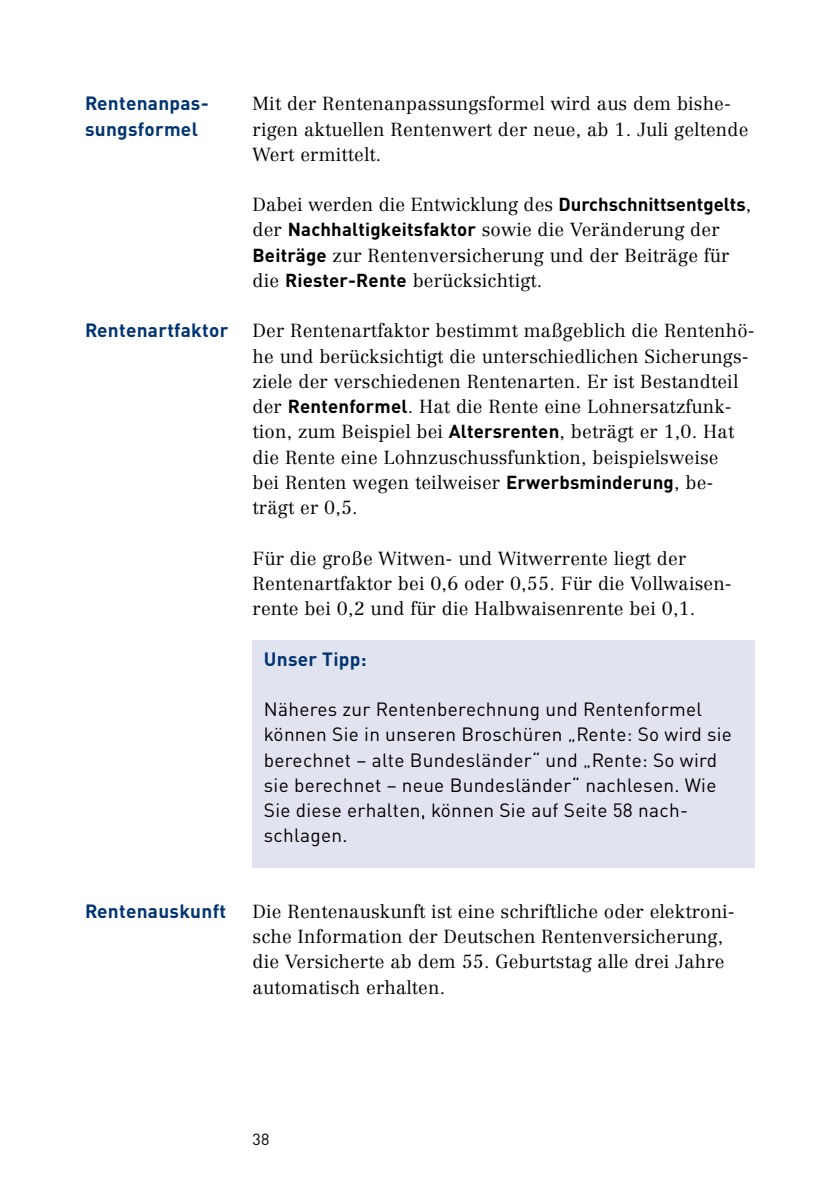
<style>
.page{position:relative;width:840px;height:1191px;background:#fff}
.page>*{position:absolute;margin:0;border:0;box-sizing:border-box;transform-origin:0 0}
.t1{font:19px/25.2px "DIN Pro";letter-spacing:.015em;color:#000}
.t2{font:700 19px/25.2px "DIN Pro";letter-spacing:.015em;color:#003472}
.t3{font:300 18.6px/25.2px "Centennial LT Pro";letter-spacing:.01em;color:#000}
.t4{font:16px "DIN Pro";color:#000}
.s1{font-family:"DIN Pro DR Vp";font-weight:700}
</style>
<div class="page">
<div style="left:252px;top:640px;width:502px;height:51px;background:#e2e3f0"></div>
<div style="left:252px;top:691px;width:502px;height:151px;background:#e2e3f0"></div>
<div style="left:252px;top:842px;width:502px;height:25px;background:#e2e3f0"></div>
<p class="t2" style="left:85px;top:89px;width:125px">Rentenanpas&shy;sungsformel</p>
<p class="t2" style="left:85px;top:316px;width:145px">Rentenartfaktor</p>
<p class="t2" style="left:85px;top:896px;width:142px">Rentenauskunft</p>
<p class="t3" style="left:252px;top:91px;width:497px">Mit der Rentenanpassungsformel wird aus dem bishe&shy;rigen aktuellen Rentenwert der neue, ab 1. Juli geltende<br>Wert ermittelt.</p>
<p class="t3" style="left:252px;top:192px;width:500px">Dabei werden die Entwicklung des <span class="s1">Durchschnittsentgelts</span>, der <span class="s1">Nachhaltigkeitsfaktor</span> sowie die Veränderung der <span class="s1">Beiträge</span> zur Rentenversicherung und der Beiträge für die <span class="s1">Riester-Rente</span> berücksichtigt.</p>
<p class="t3" style="left:252px;top:318px;width:503px">Der Rentenartfaktor bestimmt maßgeblich die Rentenhö&shy;he und berücksichtigt die unterschiedlichen Sicherungs&shy;ziele der verschiedenen Rentenarten. Er ist Bestandteil der <span class="s1">Rentenformel</span>. Hat die Rente eine Lohnersatzfunk&shy;tion, zum Beispiel bei <span class="s1">Altersrenten</span>, beträgt er 1,0. Hat die Rente eine Lohnzuschussfunktion, beispielsweise<br>bei Renten wegen teilweiser <span class="s1">Erwerbsminderung</span>, be&shy;trägt er 0,5.</p>
<p class="t3" style="left:252px;top:545px;width:480px">Für die große Witwen- und Witwerrente liegt der<br>Rentenartfaktor bei 0,6 oder 0,55. Für die Vollwaisen&shy;rente bei 0,2 und für die Halbwaisenrente bei 0,1.</p>
<p class="t2" style="left:264px;top:644px;width:104px">Unser Tipp:</p>
<p class="t1" style="left:264px;top:694px;width:469px">Näheres zur Rentenberechnung und Rentenformel können Sie in unseren Broschüren „Rente: So wird sie berechnet – alte Bundesländer“ und „Rente: So wird sie berechnet – neue Bundesländer“ nachlesen. Wie Sie diese erhalten, können Sie auf Seite 58 nach&shy;schlagen.</p>
<p class="t3" style="left:252px;top:898px;width:483px">Die Rentenauskunft ist eine schriftliche oder elektroni&shy;sche Information der Deutschen Rentenversicherung, die Versicherte ab dem 55. Geburtstag alle drei Jahre automatisch erhalten.</p>
<p class="t4" style="left:252px;top:1126px;width:18px">38</p>
</div>
